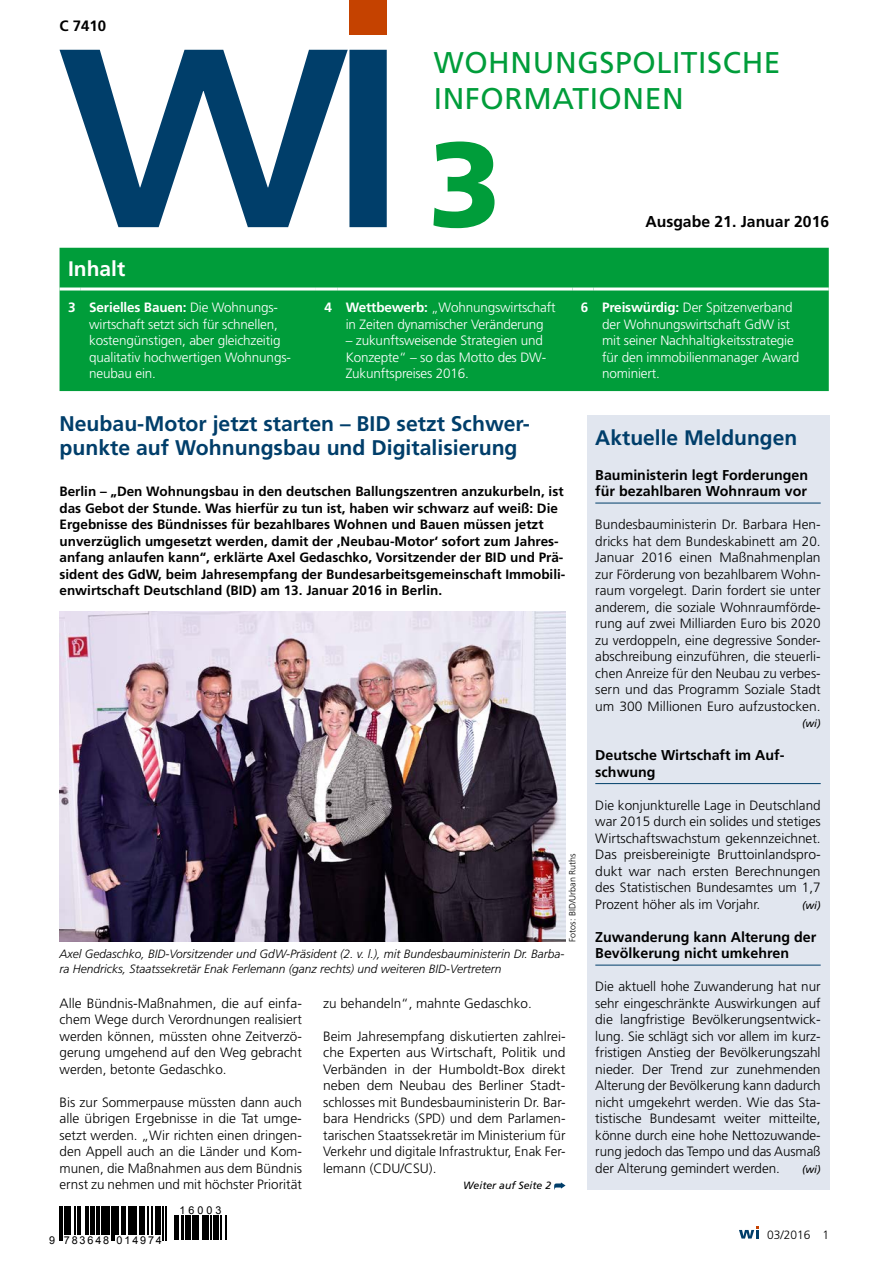
<style>
.page{position:relative;width:893px;height:1263px;background:#fff}
.page>*{position:absolute;margin:0;border:0;box-sizing:border-box;transform-origin:0 0}
.t1{font:900 120px "Frutiger";color:#009d3a}
.t2{font:30px/36px "Frutiger";letter-spacing:.02em;color:#009d3a}
.t3{font:700 21.15px/24.3px "Frutiger";color:#003e6a}
.t4{font:700 21px "Frutiger";color:#003e6a}
.t5{font:700 21px "Frutiger";color:#fff}
.t6{font:700 15.75px "Frutiger";color:#000}
.t7{font:700 15px "Frutiger";color:#000}
.t8{font:700 14.25px/16.5px "Frutiger";color:#000}
.t9{font:300 13.5px/16.5px "Frutiger";color:#000;text-align:justify}
.t10{font:700 13.5px/16.5px "Frutiger";color:#000}
.t11{font:300 13.5px/16.5px "Frutiger";letter-spacing:-.01em;color:#fff}
.t12{font:italic 300 12px/15px "Frutiger";color:#000}
.t13{font:300 12px "Frutiger";color:#000}
.t14{font:10.8px "Arial";letter-spacing:.17em;color:#000}
.t15{font:italic 10.5px "Frutiger";color:#000}
.t16{font:300 9px "Frutiger";color:#000}
.s1{font-weight:700}
</style>
<div class="page">
<div style="left:60px;top:248px;width:769px;height:143px;background:#009d3a"></div>
<hr style="left:60px;top:287px;width:21px;height:3px;background:#fff">
<hr style="left:81px;top:287px;width:235px;height:3px;background:#fff">
<hr style="left:316px;top:287px;width:21px;height:3px;background:#fff">
<hr style="left:337px;top:287px;width:235px;height:3px;background:#fff">
<hr style="left:572px;top:287px;width:22px;height:3px;background:#fff">
<hr style="left:594px;top:287px;width:235px;height:3px;background:#fff">
<svg style="left:554px;top:1182px;width:12px;height:7px"></svg>
<div style="left:587px;top:415px;width:242px;height:774px;background:#e1e6ef"></div>
<hr style="left:595px;top:503px;width:226px;height:1px;background:#003e6a">
<hr style="left:595px;top:783px;width:226px;height:1px;background:#003e6a">
<hr style="left:595px;top:965px;width:226px;height:1px;background:#003e6a">
<img style="left:60px;top:612px;width:506px;height:330px">
<svg style="left:739px;top:1226px;width:20px;height:12px"></svg>
<hr style="left:60px;top:1206px;width:1px;height:34px;background:#000">
<hr style="left:62px;top:1206px;width:1px;height:34px;background:#000">
<hr style="left:64px;top:1206px;width:3px;height:28px;background:#000">
<hr style="left:68px;top:1206px;width:3px;height:28px;background:#000">
<svg style="left:74px;top:1206px;width:7px;height:28px"></svg>
<hr style="left:85px;top:1206px;width:2px;height:28px;background:#000">
<svg style="left:88px;top:1206px;width:1px;height:28px"></svg>
<hr style="left:90px;top:1206px;width:4px;height:28px;background:#000">
<hr style="left:97px;top:1206px;width:3px;height:28px;background:#000">
<svg style="left:101px;top:1206px;width:1px;height:28px"></svg>
<hr style="left:103px;top:1206px;width:3px;height:28px;background:#000">
<hr style="left:107px;top:1206px;width:3px;height:28px;background:#000">
<hr style="left:111px;top:1206px;width:1px;height:34px;background:#000">
<hr style="left:113px;top:1206px;width:2px;height:34px;background:#000">
<hr style="left:116px;top:1206px;width:3px;height:28px;background:#000">
<svg style="left:121px;top:1206px;width:1px;height:28px"></svg>
<hr style="left:124px;top:1206px;width:2px;height:28px;background:#000">
<hr style="left:128px;top:1206px;width:2px;height:28px;background:#000">
<hr style="left:131px;top:1206px;width:2px;height:28px;background:#000">
<hr style="left:134px;top:1206px;width:3px;height:28px;background:#000">
<hr style="left:139px;top:1206px;width:4px;height:28px;background:#000">
<svg style="left:144px;top:1206px;width:12px;height:28px"></svg>
<hr style="left:157px;top:1206px;width:4px;height:28px;background:#000">
<hr style="left:163px;top:1206px;width:1px;height:34px;background:#000">
<hr style="left:165px;top:1206px;width:1px;height:34px;background:#000">
<svg style="left:174px;top:1216px;width:1px;height:24px"></svg>
<hr style="left:176px;top:1216px;width:3px;height:24px;background:#000">
<hr style="left:181px;top:1216px;width:2px;height:24px;background:#000">
<svg style="left:185px;top:1216px;width:6px;height:24px"></svg>
<div style="left:192px;top:1216px;width:5px;height:24px;background:#000"></div>
<svg style="left:198px;top:1216px;width:1px;height:24px"></svg>
<hr style="left:202px;top:1216px;width:2px;height:24px;background:#000">
<svg style="left:206px;top:1216px;width:5px;height:24px"></svg>
<hr style="left:213px;top:1216px;width:4px;height:24px;background:#000">
<svg style="left:218px;top:1216px;width:9px;height:24px"></svg>
<svg style="left:60px;top:50px;width:327px;height:177px"></svg>
<div style="left:350px;top:0;width:37px;height:34px;background:#c54200"></div>
<p class="t7" style="left:60px;top:17px;width:48px">C 7410</p>
<h2 class="t2" style="left:434px;top:44px;width:348px">WOHNUNGSPOLITISCHE<br>INFORMATIONEN</h2>
<h1 class="t1" style="left:428px;top:112px;width:75px">3</h1>
<p class="t6" style="left:645px;top:212px;width:185px">Ausgabe 21. Januar 2016</p>
<h3 class="t5" style="left:68px;top:257px;width:59px">Inhalt</h3>
<p class="t11" style="left:89px;top:300px;width:203px;text-indent:-21px"><span class="s1">3 Serielles Bauen:</span> Die Wohnungs&shy;wirtschaft setzt sich für schnellen, kostengünstigen, aber gleichzeitig qualitativ hochwertigen Wohnungs&shy;neubau ein.</p>
<p class="t11" style="left:346px;top:300px;width:211px;text-indent:-21px"><span class="s1">4 Wettbewerb:</span> „Wohnungswirtschaft in Zeiten dynamischer Veränderung</p>
<p class="t11" style="left:346px;top:333px;width:202px">– zukunftsweisende Strategien und<br>Konzepte“ – so das Motto des DW-<br>Zukunftspreises 2016.</p>
<p class="t11" style="left:602px;top:299px;width:199px;text-indent:-21px"><span class="s1">6 Preiswürdig:</span> Der Spitzenverband der Wohnungswirtschaft GdW ist mit seiner Nachhaltigkeitsstrategie für den immobilienmanager Award nominiert.</p>
<h3 class="t3" style="left:60px;top:411px;width:472px">Neubau-Motor jetzt starten – BID setzt Schwer&shy;punkte auf Wohnungsbau und Digitalisierung</h3>
<p class="t10" style="left:60px;top:483px;width:507px">Berlin – „Den Wohnungsbau in den deutschen Ballungszentren anzukurbeln, ist das Gebot der Stunde. Was hierfür zu tun ist, haben wir schwarz auf weiß: Die Ergebnisse des Bündnisses für bezahlbares Wohnen und Bauen müssen jetzt unverzüglich umgesetzt werden, damit der ‚Neubau-Motor‘ sofort zum Jahres&shy;anfang anlaufen kann“, erklärte Axel Gedaschko, Vorsitzender der BID und Prä&shy;sident des GdW, beim Jahresempfang der Bundesarbeitsgemeinschaft Immobili&shy;enwirtschaft Deutschland (BID) am 13. Januar 2016 in Berlin.</p>
<p class="t16" style="left:567px;top:942px;width:90px;rotate:-90deg">Fotos: BID/Urban Ruths</p>
<p class="t12" style="left:60px;top:946px;width:507px">Axel Gedaschko, BID-Vorsitzender und GdW-Präsident (2. v. l.), mit Bundesbauministerin Dr. Barba&shy;ra Hendricks, Staatssekretär Enak Ferlemann (ganz rechts) und weiteren BID-Vertretern</p>
<p class="t9" style="left:60px;top:995px;width:244px">Alle Bündnis-Maßnahmen, die auf einfa&shy;chem Wege durch Verordnungen realisiert werden können, müssten ohne Zeitverzö&shy;gerung umgehend auf den Weg gebracht werden, betonte Gedaschko.</p>
<p class="t9" style="left:60px;top:1094px;width:244px">Bis zur Sommerpause müssten dann auch alle übrigen Ergebnisse in die Tat umge&shy;setzt werden. „Wir richten einen dringen&shy;den Appell auch an die Länder und Kom&shy;munen, die Maßnahmen aus dem Bündnis ernst zu nehmen und mit höchster Priorität</p>
<p class="t14" style="left:49px;top:1233px;width:114px">9 783648 014974</p>
<p class="t14" style="left:180px;top:1203px;width:43px">16003</p>
<p class="t9" style="left:323px;top:995px;width:210px">zu behandeln“, mahnte Gedaschko.</p>
<p class="t9" style="left:323px;top:1028px;width:244px">Beim Jahresempfang diskutierten zahlrei&shy;che Experten aus Wirtschaft, Politik und Verbänden in der Humboldt-Box direkt neben dem Neubau des Berliner Stadt&shy;schlosses mit Bundesbauministerin Dr. Bar&shy;bara Hendricks (SPD) und dem Parlamen&shy;tarischen Staatssekretär im Ministerium für Verkehr und digitale Infrastruktur, Enak Fer&shy;lemann (CDU/CSU).</p>
<p class="t15" style="left:463px;top:1180px;width:89px">Weiter auf Seite 2</p>
<h3 class="t4" style="left:595px;top:426px;width:203px">Aktuelle Meldungen</h3>
<p class="t8" style="left:595px;top:466px;width:214px">Bauministerin legt Forderungen für bezahlbaren Wohnraum vor</p>
<p class="t9" style="left:595px;top:517px;width:227px">Bundesbauministerin Dr. Barbara Hen&shy;dricks hat dem Bundeskabinett am 20.<br>Januar 2016 einen Maßnahmenplan zur Förderung von bezahlbarem Wohn&shy;raum vorgelegt. Darin fordert sie unter anderem, die soziale Wohnraumförde&shy;rung auf zwei Milliarden Euro bis 2020 zu verdoppeln, eine degressive Sonder&shy;abschreibung einzuführen, die steuerli&shy;chen Anreize für den Neubau zu verbes&shy;sern und das Programm Soziale Stadt um 300 Millionen Euro aufzustocken.</p>
<p class="t15" style="left:802px;top:718px;width:20px">(wi)</p>
<p class="t8" style="left:595px;top:747px;width:191px">Deutsche Wirtschaft im Auf&shy;schwung</p>
<p class="t9" style="left:595px;top:797px;width:227px">Die konjunkturelle Lage in Deutschland war 2015 durch ein solides und stetiges Wirtschaftswachstum gekennzeichnet.<br>Das preisbereinigte Bruttoinlandspro&shy;dukt war nach ersten Berechnungen des Statistischen Bundesamtes um 1,7<br>Prozent höher als im Vorjahr.</p>
<p class="t15" style="left:802px;top:899px;width:20px">(wi)</p>
<p class="t8" style="left:595px;top:928px;width:222px">Zuwanderung kann Alterung der<br>Bevölkerung nicht umkehren</p>
<p class="t9" style="left:595px;top:979px;width:227px">Die aktuell hohe Zuwanderung hat nur sehr eingeschränkte Auswirkungen auf die langfristige Bevölkerungsentwick&shy;lung. Sie schlägt sich vor allem im kurz&shy;fristigen Anstieg der Bevölkerungszahl nieder. Der Trend zur zunehmenden Alterung der Bevölkerung kann dadurch nicht umgekehrt werden. Wie das Sta&shy;tistische Bundesamt weiter mitteilte, könne durch eine hohe Nettozuwande&shy;rung jedoch das Tempo und das Ausmaß der Alterung gemindert werden.</p>
<p class="t15" style="left:802px;top:1163px;width:20px">(wi)</p>
<p class="t13" style="left:767px;top:1227px;width:64px">03/2016 1</p>
</div>
